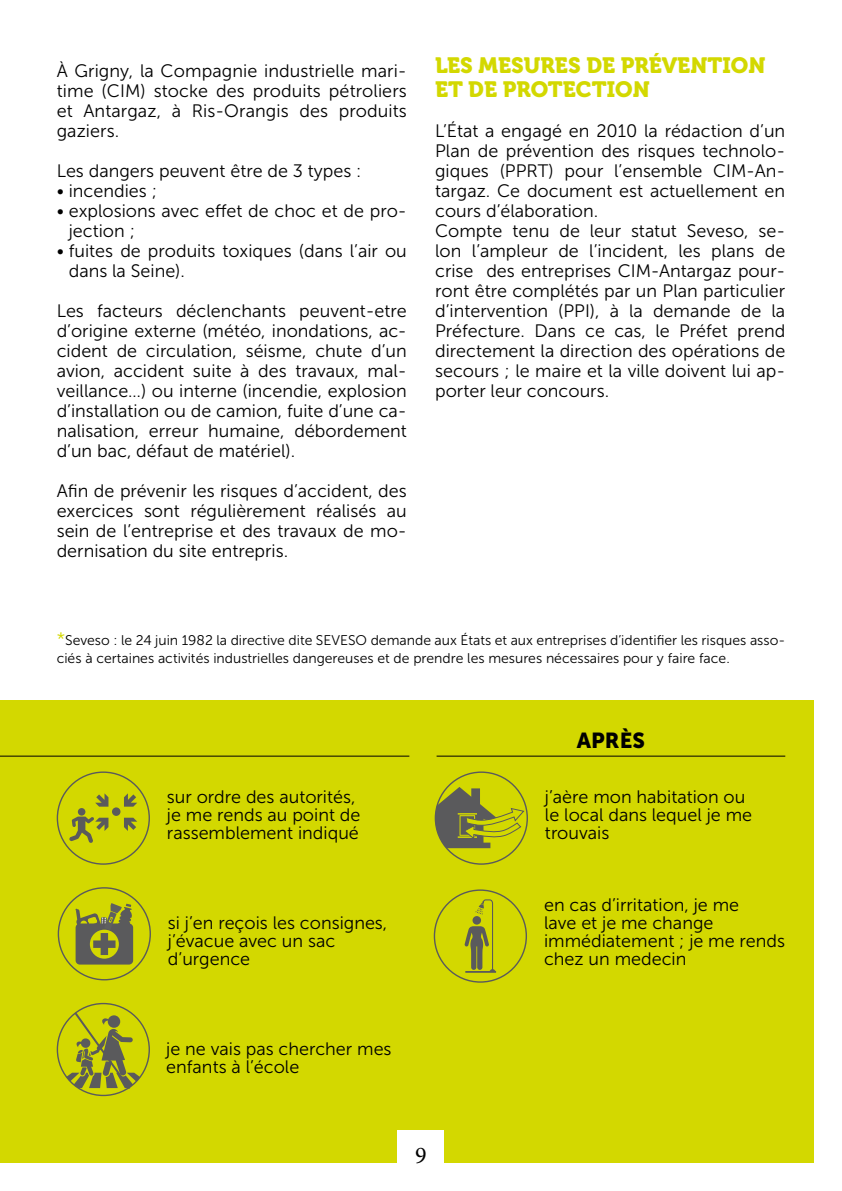
<style>
.page{position:relative;width:842px;height:1191px;background:#fff}
.page>*{position:absolute;margin:0;border:0;box-sizing:border-box;transform-origin:0 0}
.t1{font:24px "Minion Pro";color:#000}
.t2{font:22px "Museo 900";color:#d3d800}
.t3{font:21.6px "Museo Sans 900";color:#000}
.t4{font:18px/20px "Museo Sans 300";color:#000}
.t5{font:14px/18px "Museo Sans 300";color:#000}
.s1{font-size:18px;color:#d3d800}
</style>
<div class="page">
<div style="left:0;top:700px;width:814px;height:462px;background:#d3d800"></div>
<svg style="left:464px;top:899px;width:32px;height:73px"></svg>
<svg style="left:57px;top:1010px;width:92px;height:81px"></svg>
<hr style="left:437px;top:755px;width:348px;height:1px;background:#000">
<hr style="left:0;top:755px;width:409px;height:1px;background:#000">
<svg style="left:75px;top:903px;width:58px;height:61px"></svg>
<div style="left:78px;top:808px;width:7px;height:7px;background:#5a5a5c;border-radius:50%"></div>
<svg style="left:95px;top:793px;width:13px;height:13px"></svg>
<svg style="left:124px;top:793px;width:13px;height:13px"></svg>
<svg style="left:124px;top:817px;width:13px;height:14px"></svg>
<svg style="left:69px;top:816px;width:39px;height:27px"></svg>
<div style="left:112px;top:807px;width:8px;height:9px;background:#5a5a5c;border-radius:50%"></div>
<svg style="left:435px;top:787px;width:90px;height:61px"></svg>
<div style="left:398px;top:1130px;width:46px;height:61px;background:#fff"></div>
<p class="t4" style="left:57px;top:61px;width:352px;text-align:justify">À Grigny, la Compagnie industrielle mari&shy;time (CIM) stocke des produits pétroliers et Antargaz, à Ris-Orangis des produits gaziers.</p>
<p class="t4" style="left:57px;top:161px;width:306px">Les dangers peuvent être de 3 types :</p>
<p class="t4" style="left:57px;top:181px;width:102px">• incendies ;</p>
<p class="t4" style="left:69px;top:201px;width:340px;text-indent:-12px">• explosions avec effet de choc et de pro&shy;jection ;</p>
<p class="t4" style="left:69px;top:241px;width:340px;text-indent:-12px">• fuites de produits toxiques (dans l’air ou dans la Seine).</p>
<p class="t4" style="left:57px;top:301px;width:352px;text-align:justify">Les facteurs déclenchants peuvent-etre d’origine externe (météo, inondations, ac&shy;cident de circulation, séisme, chute d’un avion, accident suite à des travaux, mal&shy;veillance…) ou interne (incendie, explosion d’installation ou de camion, fuite d’une ca&shy;nalisation, erreur humaine, débordement d’un bac, défaut de matériel).</p>
<p class="t4" style="left:57px;top:481px;width:352px;text-align:justify">Afin de prévenir les risques d’accident, des exercices sont régulièrement réalisés au sein de l’entreprise et des travaux de mo&shy;dernisation du site entrepris.</p>
<p class="t2" style="left:435px;top:53px;width:60px">LES MES</p>
<p class="t2" style="left:524px;top:53px;width:31px">URES</p>
<p class="t2" style="left:586px;top:53px;width:107px">DE PRÉVENTION</p>
<p class="t2" style="left:435px;top:77px;width:98px">ET DE PROTECTION</p>
<p class="t4" style="left:435px;top:121px;width:352px">L’État a engagé en 2010 la rédaction d’un Plan de prévention des risques technolo&shy;giques (PPRT) pour l’ensemble CI M-An&shy;targaz. Ce document est actuellement en cours d’élaboration.<br>Compte tenu de leur statut Seveso, se&shy;lon l’ampleur de l’incident, les plans de crise des entreprises CIM-Antargaz pour&shy;ront être complétés par un Plan particulier d’intervention (PPI), à la demande de la Préfecture. Dans ce cas, le Préfet prend directement la direction des opérations de secours ; le maire et la ville doivent lui ap&shy;porter leur concours.</p>
<p class="t5" style="left:57px;top:631px;width:730px"><span class="s1">*</span>Seveso : le 24 juin 1982 la directive dite SEVESO demande aux États et aux entreprises d’identifier les risques asso&shy;ciés à certaines activités industrielles dangereuses et de prendre les mesures nécessaires pour y faire face.</p>
<p class="t4" style="left:167px;top:788px;width:195px;line-height:18px">sur ordre des autorités, je me rends au point de rassemblement indiqué</p>
<p class="t4" style="left:168px;top:914px;width:221px;line-height:18px">si j’en reçois les consignes, j’évacue avec un sac d’urgence</p>
<p class="t4" style="left:166px;top:1040px;width:227px;line-height:18px">je ne vais pas chercher mes enfants à l’école</p>
<h1 class="t1" style="left:415px;top:1138px;width:13px">9</h1>
<p class="t3" style="left:577px;top:728px;width:69px">APRÈS</p>
<p class="t4" style="left:545px;top:788px;width:209px;line-height:18px">j’aère mon habitation ou le local dans lequel je me trouvais</p>
<p class="t4" style="left:544px;top:896px;width:243px;line-height:18px">en cas d’irritation, je me<br>lave et je me change immédiatement ; je me rends chez un medecin</p>
</div>
